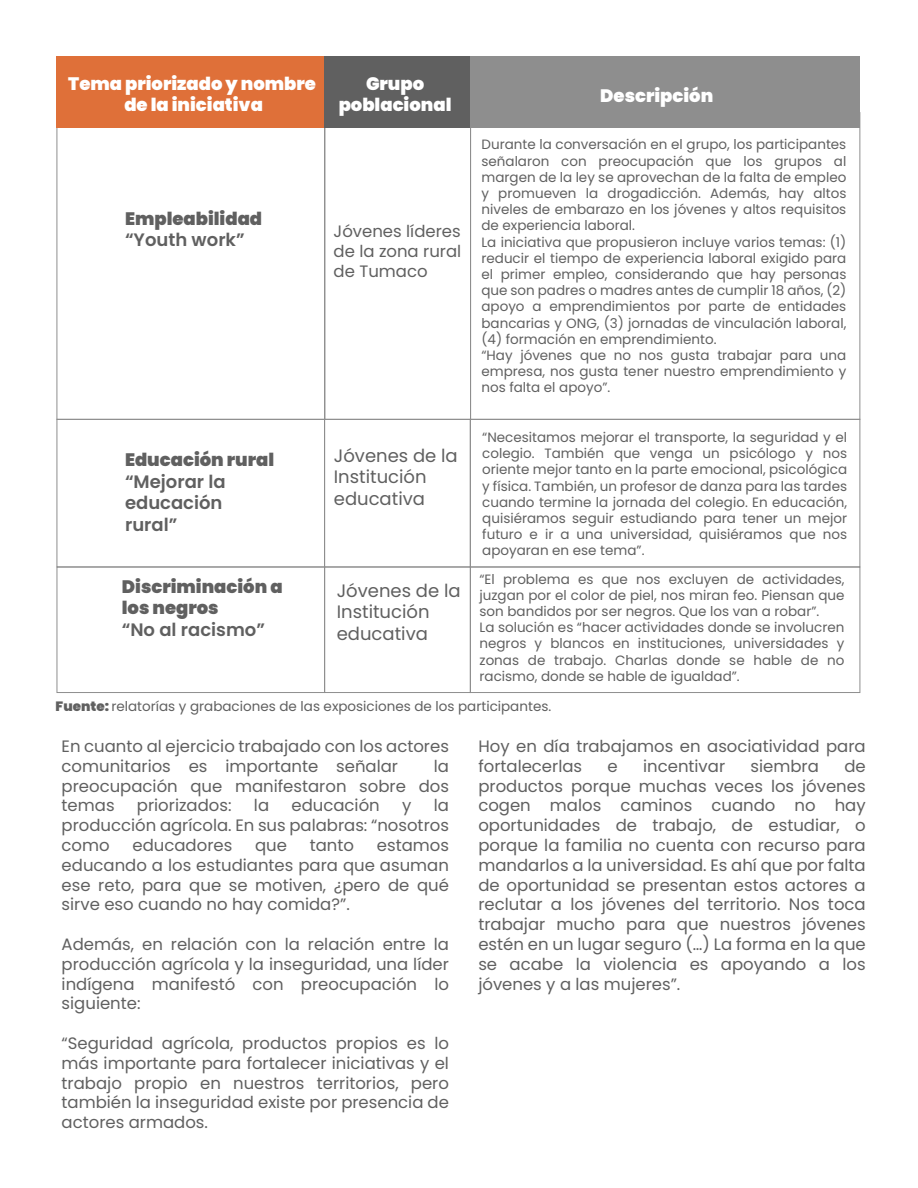
<style>
.page{position:relative;width:918px;height:1188px;background:#fff}
.page>*{position:absolute;margin:0;border:0;box-sizing:border-box;transform-origin:0 0}
.t1{font:18px/21.6px "Poppins";color:#606060}
.t2{font:900 18px/21.6px "Poppins";color:#fff;text-align:center}
.t3{font:900 18px/21.6px "Poppins";color:#606060}
.t4{font:600 18px/21.6px "Poppins";color:#606060}
.t5{font:16.5px/19.8px "Poppins";color:#606060;text-align:justify}
.t6{font:13.5px/16.2px "Poppins";color:#606060}
.s1{font-weight:900}
</style>
<div class="page">
<div style="left:325px;top:112px;width:146px;height:308px;border:1px solid #8e8e8e"></div>
<div style="left:56px;top:56px;width:269px;height:72px;background:#df7039"></div>
<div style="left:325px;top:56px;width:146px;height:72px;background:#606060"></div>
<div style="left:470px;top:56px;width:390px;height:72px;background:#8e8e8e"></div>
<div style="left:57px;top:419px;width:268px;height:148px;border:1px solid #8e8e8e"></div>
<div style="left:470px;top:419px;width:390px;height:148px;border:1px solid #8e8e8e"></div>
<div style="left:324px;top:419px;width:147px;height:148px;border:1px solid #8e8e8e"></div>
<div style="left:57px;top:567px;width:268px;height:126px;border:1px solid #8e8e8e"></div>
<div style="left:470px;top:567px;width:390px;height:126px;border:1px solid #8e8e8e"></div>
<div style="left:324px;top:567px;width:147px;height:126px;border:1px solid #8e8e8e"></div>
<h1 class="t2" style="left:68px;top:73px;width:249px">Tema priorizado y nombre de la iniciativa</h1>
<h1 class="t2" style="left:339px;top:73px;width:114px">Grupo poblacional</h1>
<h1 class="t2" style="left:600px;top:86px;width:115px">Descripción</h1>
<h1 class="t3" style="left:125px;top:208px;width:139px">Empleabilidad</h1>
<h1 class="t4" style="left:125px;top:230px;width:121px">“Youth work”</h1>
<h1 class="t3" style="left:125px;top:450px;width:151px">Educación rural</h1>
<h1 class="t4" style="left:125px;top:471px;width:102px">“Mejorar la educación rural”</h1>
<h1 class="t3" style="left:122px;top:576px;width:162px">Discriminación a los negros</h1>
<h1 class="t4" style="left:122px;top:619px;width:145px">“No al racismo”</h1>
<p class="t5" style="left:334px;top:222px;width:129px">Jóvenes líderes de la zona rural de Tumaco</p>
<h1 class="t1" style="left:334px;top:445px;width:125px">Jóvenes de la<br>Institución educativa</h1>
<p class="t6" style="left:481px;top:137px;width:366px">Durante la conversación en el grupo, los participantes señalaron con preocupación que los grupos al margen de la ley se aprovechan de la falta de empleo y promueven la drogadicción. Además, hay altos niveles de embarazo en los jóvenes y altos requisitos de experiencia laboral.<br>La iniciativa que propusieron incluye varios temas: (1) reducir el tiempo de experiencia laboral exigido para el primer empleo, considerando que hay personas que son padres o madres antes de cumplir 18 años, (2) apoyo a emprendimientos por parte de entidades bancarias y ONG, (3) jornadas de vinculación laboral, (4) formación en emprendimiento.<br>“Hay jóvenes que no nos gusta trabajar para una empresa, nos gusta tener nuestro emprendimiento y nos falta el apoyo”.</p>
<p class="t6" style="left:482px;top:430px;width:366px;text-align:justify">“Necesitamos mejorar el transporte, la seguridad y el colegio. También que venga un psicólogo y nos oriente mejor tanto en la parte emocional, psicológica y física. También, un profesor de danza para las tardes cuando termine la jornada del colegio. En educación, quisiéramos seguir estudiando para tener un mejor futuro e ir a una universidad, quisiéramos que nos apoyaran en ese tema”.</p>
<h1 class="t1" style="left:337px;top:580px;width:125px">Jóvenes de la<br>Institución educativa</h1>
<p class="t6" style="left:480px;top:571px;width:366px">“El problema es que nos excluyen de actividades, juzgan por el color de piel, nos miran feo. Piensan que son bandidos por ser negros. Que los van a robar”.<br>La solución es “hacer actividades donde se involucren negros y blancos en instituciones, universidades y zonas de trabajo. Charlas donde se hable de no racismo, donde se hable de igualdad”.</p>
<p class="t6" style="left:56px;top:698px;width:497px"><span class="s1">Fuente:</span> relatorías y grabaciones de las exposiciones de los participantes.</p>
<p class="t5" style="left:62px;top:737px;width:389px">En cuanto al ejercicio trabajado con los actores comunitarios es importante señalar</p>
<p class="t5" style="left:62px;top:756px;width:389px;text-indent:372px">la preocupación que manifestaron sobre dos temas</p>
<p class="t5" style="left:137px;top:796px;width:96px">priorizados:</p>
<p class="t5" style="left:254px;top:796px;width:17px">la</p>
<p class="t5" style="left:292px;top:796px;width:90px">educación</p>
<p class="t5" style="left:402px;top:796px;width:11px">y</p>
<p class="t5" style="left:62px;top:796px;width:389px;text-indent:372px">la producción agrícola. En sus palabras: “nosotros como</p>
<p class="t5" style="left:133px;top:836px;width:101px">educadores</p>
<p class="t5" style="left:255px;top:836px;width:33px">que</p>
<p class="t5" style="left:310px;top:836px;width:46px">tanto</p>
<p class="t5" style="left:62px;top:836px;width:389px;text-indent:315px">estamos educando a los estudiantes para que asuman ese reto, para que se motiven, ¿pero de qué sirve eso cuando no hay comida?”.</p>
<p class="t5" style="left:62px;top:935px;width:389px">Además, en relación con la relación entre la producción agrícola y la inseguridad, una líder indígena manifestó con preocupación lo siguiente:</p>
<p class="t5" style="left:62px;top:1034px;width:389px">“Seguridad agrícola, productos propios es lo más importante para fortalecer iniciativas y el trabajo propio en nuestros territorios, pero también la inseguridad existe por presencia de actores armados.</p>
<p class="t5" style="left:478px;top:737px;width:389px">Hoy en día trabajamos en asociatividad para fortalecerlas</p>
<p class="t5" style="left:608px;top:756px;width:12px">e</p>
<p class="t5" style="left:643px;top:756px;width:84px">incentivar</p>
<p class="t5" style="left:751px;top:756px;width:70px">siembra</p>
<p class="t5" style="left:478px;top:756px;width:389px;text-indent:366px">de productos porque muchas veces los jóvenes cogen malos caminos cuando no hay oportunidades de trabajo, de estudiar, o porque la familia no cuenta con recurso para mandarlos a la universidad. Es ahí que por falta de oportunidad se presentan estos actores a reclutar a los jóvenes del territorio. Nos toca trabajar mucho para que nuestros jóvenes estén en un lugar seguro (…) La forma en la que se acabe la violencia es apoyando a los jóvenes y a las mujeres”.</p>
</div>
